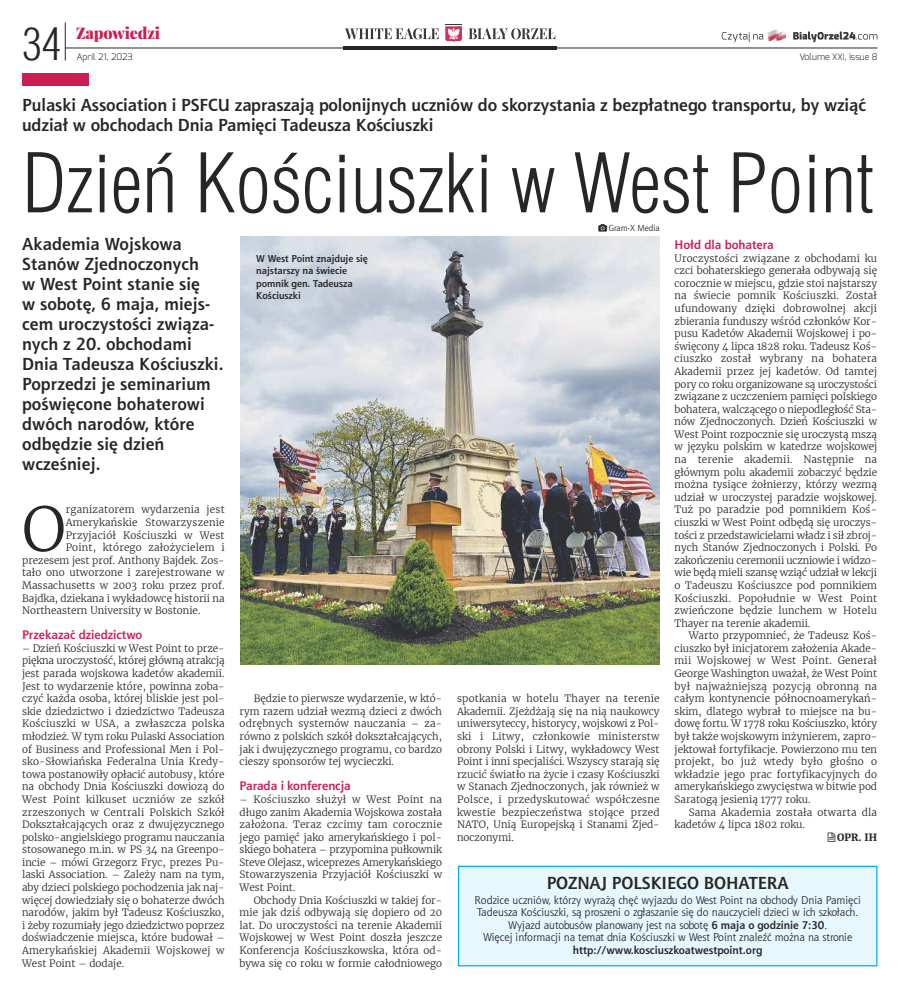
<style>
.page{position:relative;width:900px;height:990px;background:#fff}
.page>*{position:absolute;margin:0;border:0;box-sizing:border-box;transform-origin:0 0}
.t1{font:300 80px "Switzerland Cond";color:#272627}
.t2{font:300 60.75px "Merriweather";color:#272627}
.t3{font:300 43.62px "Switzerland Cond";color:#272627}
.t4{font:700 17.5px/20px "Aerton EFN";letter-spacing:.01em;color:#272627}
.t5{font:900 15.62px "Playfair Display";letter-spacing:-.015em;color:#cc1e52}
.t6{font:700 12.5px "Aerton EFN";color:#cc1e52}
.t7{font:11.25px/12.6px "Aerton EFN";color:#272627;text-align:center}
.t8{font:700 11.25px "Aerton EFN";color:#272627}
.t9{font:300 10px/12.6px "Merriweather";color:#272627;text-align:justify}
.t10{font:300 10px/12.6px "Merriweather";letter-spacing:.02em;color:#272627}
.t11{font:700 10px/12.6px "Aerton EFN";color:#272627}
.t12{font:700 10px "Merriweather";color:#272627}
.t13{font:300 9px "Exo";color:#272627}
.t14{font:8.75px "Aerton EFN";color:#272627}
.s1{font-weight:700}
</style>
<div class="page">
<div style="left:22px;top:73px;width:67px;height:12px;background:#cc1e52"></div>
<div style="left:459px;top:867px;width:417px;height:98px;background:#e6f7fd"></div>
<div style="left:458px;top:866px;width:420px;height:100px;border:1px solid #00aded"></div>
<img style="left:241px;top:237px;width:419px;height:427px">
<hr style="left:343px;top:47px;width:214px;height:3px;background:#272627">
<hr style="left:65px;top:48px;width:813px;height:1px;background:#272627">
<hr style="left:65px;top:22px;width:1px;height:39px;background:#272627">
<svg style="left:722px;top:30px;width:64px;height:12px"></svg>
<svg style="left:793px;top:32px;width:84px;height:10px"></svg>
<svg style="left:345px;top:28px;width:94px;height:11px"></svg>
<svg style="left:469px;top:28px;width:86px;height:11px"></svg>
<svg style="left:445px;top:24px;width:17px;height:18px"></svg>
<h3 class="t3" style="left:22px;top:19px;width:40px">34</h3>
<h3 class="t5" style="left:76px;top:25px;width:85px">Zapowiedzi</h3>
<p class="t13" style="left:77px;top:51px;width:58px">April 21, 2023</p>
<p class="t13" style="left:799px;top:51px;width:80px">Volume XXI, Issue 8</p>
<h3 class="t4" style="left:22px;top:96px;width:845px">Pulaski Association i PSFCU zapraszają polonijnych uczniów do skorzystania z bezpłatnego transportu, by wziąć udział w obchodach Dnia Pamięci Tadeusza Kościuszki</h3>
<h1 class="t1" style="left:22px;top:136px;width:854px">Dzień kościuszki w West Point</h1>
<p class="t14" style="left:609px;top:225px;width:53px">Gram-X Media</p>
<p class="t4" style="left:22px;top:235px;width:203px">Akademia Wojskowa<br>Stanów Zjednoczonych<br>w West Point stanie się<br>w sobotę, 6 maja, miejs&shy;cem uroczystości związa&shy;nych z 20. obchodami<br>Dnia Tadeusza Kościuszki.<br>Poprzedzi je seminarium poświęcone bohaterowi dwóch narodów, które odbędzie się dzień wcześniej.</p>
<p class="t6" style="left:675px;top:240px;width:101px">Hołd dla bohatera</p>
<p class="t9" style="left:675px;top:252px;width:204px">Uroczystości związane z obchodami ku czci bohaterskiego generała odbywają się corocznie w miejscu, gdzie stoi najstarszy na świecie pomnik Kościuszki. Został ufundowany dzięki dobrowolnej akcji zbierania funduszy wśród członków Kor&shy;pusu Kadetów Akademii Wojskowej i po&shy;święcony 4 lipca 1828 roku. Tadeusz Koś&shy;ciuszko został wybrany na bohatera Akademii przez jej kadetów. Od tamtej pory co roku organizowane są uroczystości związane z uczczeniem pamięci polskiego bohatera, walczącego o niepodległość Sta&shy;nów Zjednoczonych. Dzień Kościuszki w West Point rozpocznie się uroczystą mszą w języku polskim w katedrze wojskowej na terenie akademii. Następnie na głównym polu akademii zobaczyć będzie można tysiące żołnierzy, którzy wezmą udział w uroczystej paradzie wojskowej.<br>Tuż po paradzie pod pomnikiem Koś&shy;ciuszki w West Point odbędą się uroczys&shy;tości z przedstawicielami władz i sił zbroj&shy;nych Stanów Zjednoczonych i Polski. Po zakończeniu ceremonii uczniowie i widzo&shy;wie będą mieli szansę wziąć udział w lekcji o Tadeuszu Kościuszce pod pomnikiem Kościuszki. Popołudnie w West Point zwieńczone będzie lunchem w Hotelu Thayer na terenie akademii.</p>
<p class="t9" style="left:675px;top:629px;width:204px;text-indent:14px">Warto przypomnieć, że Tadeusz Koś&shy;ciuszko był inicjatorem założenia Akade&shy;mii Wojskowej w West Point. Generał George Washington uważał, że West Point był najważniejszą pozycją obronną na całym kontynencie północnoamerykań&shy;skim, dlatego wybrał to miejsce na bu&shy;dowę fortu. W 1778 roku Kościuszko, który był także wojskowym inżynierem, zapro&shy;jektował fortyfikacje. Powierzono mu ten projekt, bo już wtedy było głośno o wkładzie jego prac fortyfikacyjnych do amerykańskiego zwycięstwa w bitwie pod Saratogą jesienią 1777 roku.</p>
<p class="t10" style="left:675px;top:806px;width:204px;text-indent:14px">Sama Akademia została otwarta dla kadetów 4 lipca 1802 roku.</p>
<p class="t12" style="left:837px;top:831px;width:41px">oPr. Ih</p>
<h3 class="t4" style="left:547px;top:874px;width:244px">POZNAJ POLSKIEGO BOHATERA</h3>
<p class="t7" style="left:475px;top:894px;width:388px">Rodzice uczniów, którzy wyrażą chęć wyjazdu do West Point na obchody Dnia Pamięci Tadeusza Kościuszki, są proszeni o zgłaszanie się do nauczycieli dzieci w ich szkołach.<br>Wyjazd autobusów planowany jest na sobotę <span class="s1">6 maja o godzinie 7:30</span>.<br>Więcej informacji na temat dnia Kościuszki w West Point znaleźć można na stronie</p>
<p class="t8" style="left:573px;top:946px;width:191px">http://www.kosciuszkoatwestpoint.org</p>
<p class="t11" style="left:256px;top:253px;width:113px">W West Point znajduje się najstarszy na świecie pomnik gen. Tadeusza<br>Kościuszki</p>
<h2 class="t2" style="left:22px;top:491px;width:45px">O</h2>
<p class="t10" style="left:66px;top:504px;width:160px">rganizatorem wydarzenia jest</p>
<p class="t10" style="left:66px;top:516px;width:160px">Amerykańskie Stowarzyszenie</p>
<p class="t10" style="left:66px;top:529px;width:160px">Przyjaciół Kościuszki w West</p>
<p class="t10" style="left:66px;top:541px;width:160px">Point, którego założycielem i</p>
<p class="t9" style="left:22px;top:554px;width:204px">prezesem jest prof. Anthony Bajdek. Zos-</p>
<p class="t9" style="left:22px;top:566px;width:204px">tało ono utworzone i zarejestrowane w</p>
<p class="t9" style="left:22px;top:579px;width:204px">Massachusetts w 2003 roku przez prof.</p>
<p class="t9" style="left:22px;top:592px;width:204px">Bajdka, dziekana i wykładowcę historii na</p>
<p class="t9" style="left:22px;top:604px;width:180px">Northeastern University w Bostonie.</p>
<p class="t6" style="left:22px;top:630px;width:122px">Przekazać dziedzictwo</p>
<p class="t9" style="left:22px;top:642px;width:204px">– Dzień Kościuszki w West Point to prze&shy;piękna uroczystość, której główną atrakcją jest parada wojskowa kadetów akademii.<br>Jest to wydarzenie które, powinna zoba&shy;czyć każda osoba, której bliskie jest pol&shy;skie dziedzictwo i dziedzictwo Tadeusza Kościuszki w USA, a zwłaszcza polska młodzież. W tym roku Pulaski Association of Business and Professional Men i Pol&shy;sko-Słowiańska Federalna Unia Kredy&shy;towa postanowiły opłacić autobusy, które na obchody Dnia Kościuszki dowiozą do West Point kilkuset uczniów ze szkół zrzeszonych w Centrali Polskich Szkół Dokształcających oraz z dwujęzycznego polsko-angielskiego programu nauczania stosowanego m.in. w PS 34 na Greenpo&shy;incie – mówi Grzegorz Fryc, prezes Pu&shy;laski Association. – Zależy nam na tym, aby dzieci polskiego pochodzenia jak naj&shy;więcej dowiedziały się o bohaterze dwóch narodów, jakim był Tadeusz Kościuszko, i żeby rozumiały jego dziedzictwo poprzez doświadczenie miejsca, które budował – Amerykańskiej Akademii Wojskowej w West Point – dodaje.</p>
<p class="t9" style="left:240px;top:692px;width:204px;text-indent:14px">Będzie to pierwsze wydarzenie, w któ&shy;rym razem udział wezmą dzieci z dwóch odrębnych systemów nauczania – za&shy;równo z polskich szkół dokształcających, jak i dwujęzycznego programu, co bardzo cieszy sponsorów tej wycieczki.</p>
<p class="t6" style="left:240px;top:781px;width:113px">Parada i konferencja</p>
<p class="t9" style="left:240px;top:793px;width:204px">– Kościuszko służył w West Point na długo zanim Akademia Wojskowa została założona. Teraz czcimy tam corocznie jego pamięć jako amerykańskiego i pol&shy;skiego bohatera – przypomina pułkownik Steve Olejasz, wiceprezes Amerykańskiego Stowarzyszenia Przyjaciół Kościuszki w West Point.</p>
<p class="t9" style="left:240px;top:894px;width:204px;text-indent:14px">Obchody Dnia Kościuszki w takiej for&shy;mie jak dziś odbywają się dopiero od 20 lat. Do uroczystości na terenie Akademii Wojskowej w West Point doszła jeszcze Konferencja Kościuszkowska, która od&shy;bywa się co roku w formie całodniowego</p>
<p class="t9" style="left:457px;top:692px;width:204px">spotkania w hotelu Thayer na terenie Akademii. Zjeżdżają się na nią naukowcy uniwersyteccy, historycy, wojskowi z Pol&shy;ski i Litwy, członkowie ministerstw obrony Polski i Litwy, wykładowcy West Point i inni specjaliści. Wszyscy starają się rzucić światło na życie i czasy Kościuszki w Stanach Zjednoczonych, jak również w Polsce, i przedyskutować współczesne kwestie bezpieczeństwa stojące przed NATO, Unią Europejską i Stanami Zjed&shy;noczonymi.</p>
</div>
